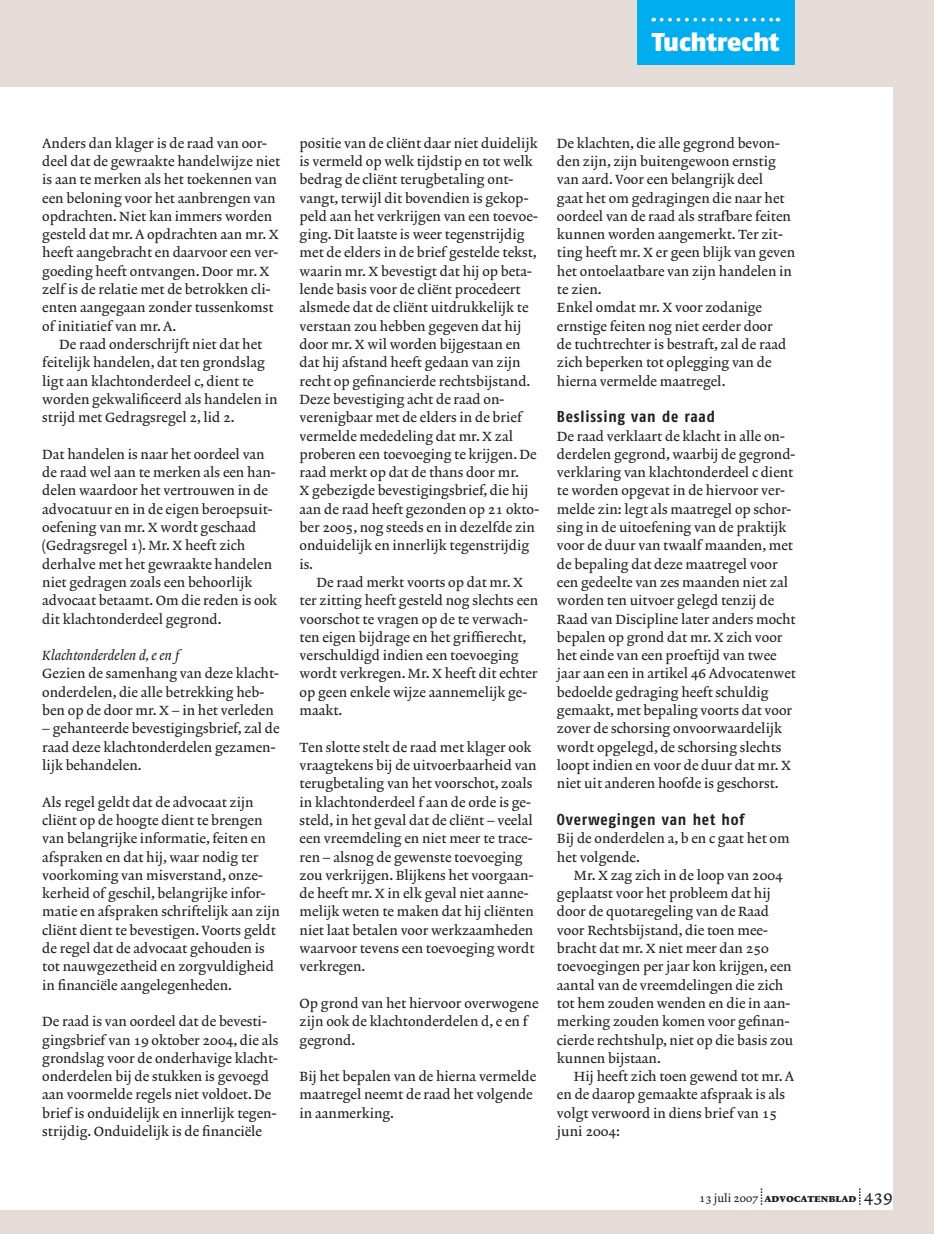
<style>
.page{position:relative;width:934px;height:1234px;background:#e6dcd7}
.page>*{position:absolute;margin:0;border:0;box-sizing:border-box;transform-origin:0 0}
.t1{font:25.65px "Fago No Black Lf";letter-spacing:-.005em;color:#fff}
.t2{font:15.75px "Fago Co Bold Lf";letter-spacing:.045em;color:#231f20}
.t3{font:500 13.5px/18.3px "Lexicon No 2 Roman A";color:#231f20}
.t4{font:500 13.5px "Lexicon No 2 Italic A";color:#231f20}
.t5{font:11.25px "Lexicon No 2 Roman F Exp";color:#231f20}
.s1{font-family:"Lexicon No 2 Roman A";font-weight:500}
.s2{font-family:"Lexicon No 2 Roman A";font-weight:500;font-size:17.25px}
</style>
<div class="page">
<div style="left:0;top:87px;width:893px;height:1122px;background:#fff"></div>
<svg style="left:761px;top:1188px;width:1px;height:17px"></svg>
<svg style="left:859px;top:1188px;width:1px;height:17px"></svg>
<div style="left:637px;top:0;width:158px;height:65px;background:#00aeef"></div>
<svg style="left:661px;top:18px;width:117px;height:4px"></svg>
<h1 class="t1" style="left:651px;top:27px;width:130px">Tuchtrecht</h1>
<p class="t3" style="left:42px;top:134px;width:239px">Anders dan klager is de raad van oor&shy;deel dat de gewraakte handelwijze niet is aan te merken als het toekennen van een beloning voor het aanbrengen van opdrachten. Niet kan immers worden gesteld dat mr. A opdrachten aan mr. X heeft aangebracht en daarvoor een ver&shy;goeding heeft ontvangen. Door mr. X zelf is de relatie met de betrokken cli&shy;ënten aangegaan zonder tussenkomst of initiatief van mr. A.</p>
<p class="t3" style="left:42px;top:336px;width:237px;text-indent:17px">De raad onderschrijft niet dat het feitelijk handelen, dat ten grondslag ligt aan klachtonderdeel c, dient te worden gekwalificeerd als handelen in strijd met Gedragsregel 2, lid 2.</p>
<p class="t3" style="left:42px;top:446px;width:236px">Dat handelen is naar het oordeel van de raad wel aan te merken als een han&shy;delen waardoor het vertrouwen in de advocatuur en in de eigen beroepsuit&shy;oefening van mr. X wordt geschaad (Gedragsregel 1). Mr. X heeft zich derhalve met het gewraakte handelen niet gedragen zoals een behoorlijk advocaat betaamt. Om die reden is ook dit klachtonderdeel gegrond.</p>
<p class="t4" style="left:42px;top:647px;width:138px">Klachtonderdelen d, e en f</p>
<p class="t3" style="left:42px;top:665px;width:238px">Gezien de samenhang van deze klacht&shy;onderdelen, die alle betrekking heb&shy;ben op de door mr. X – in het verleden</p>
<p class="t3" style="left:42px;top:720px;width:239px">– gehanteerde bevestigingsbrief, zal de raad deze klachtonderdelen gezamen&shy;lijk behandelen.</p>
<p class="t3" style="left:42px;top:793px;width:239px">Als regel geldt dat de advocaat zijn cliënt op de hoogte dient te brengen van belangrijke informatie, feiten en afspraken en dat hij, waar nodig ter voorkoming van misverstand, onze&shy;kerheid of geschil, belangrijke infor&shy;matie en afspraken schriftelijk aan zijn cliënt dient te bevestigen. Voorts geldt de regel dat de advocaat gehouden is tot nauwgezetheid en zorgvuldigheid in financiële aangelegenheden.</p>
<p class="t3" style="left:42px;top:1013px;width:238px">De raad is van oordeel dat de bevesti&shy;gingsbrief van 19 oktober 2004, die als grondslag voor de onderhavige klacht&shy;onderdelen bij de stukken is gevoegd aan voormelde regels niet voldoet. De brief is onduidelijk en innerlijk tegen&shy;strijdig. Onduidelijk is de financiële</p>
<p class="t3" style="left:300px;top:134px;width:241px">positie van de cliënt daar niet duidelijk is vermeld op welk tijdstip en tot welk bedrag de cliënt terugbetaling ont&shy;vangt, terwijl dit bovendien is gekop&shy;peld aan het verkrijgen van een toevoe&shy;ging. Dit laatste is weer tegenstrijdig met de elders in de brief gestelde tekst, waarin mr. X bevestigt dat hij op beta&shy;lende basis voor de cliënt procedeert alsmede dat de cliënt uitdrukkelijk te verstaan zou hebben gegeven dat hij door mr. X wil worden bijgestaan en dat hij afstand heeft gedaan van zijn recht op gefinancierde rechtsbijstand.<br>Deze bevestiging acht de raad on&shy;verenigbaar met de elders in de brief vermelde mededeling dat mr. X zal proberen een toevoeging te krijgen. De raad merkt op dat de thans door mr.<br>X gebezigde bevestigingsbrief, die hij aan de raad heeft gezonden op 21 okto&shy;ber 2005, nog steeds en in dezelfde zin onduidelijk en innerlijk tegenstrijdig is.</p>
<p class="t3" style="left:300px;top:574px;width:240px;text-indent:17px">De raad merkt voorts op dat mr. X ter zitting heeft gesteld nog slechts een voorschot te vragen op de te verwach&shy;ten eigen bijdrage en het griffierecht, verschuldigd indien een toevoeging wordt verkregen. Mr. X heeft dit echter op geen enkele wijze aannemelijk ge&shy;maakt.</p>
<p class="t3" style="left:300px;top:738px;width:239px">Ten slotte stelt de raad met klager ook vraagtekens bij de uitvoerbaarheid van terugbetaling van het voorschot, zoals in klachtonderdeel f aan de orde is ge&shy;steld, in het geval dat de cliënt – veelal een vreemdeling en niet meer te trace&shy;ren – alsnog de gewenste toevoeging zou verkrijgen. Blijkens het voorgaan&shy;de heeft mr. X in elk geval niet aanne&shy;melijk weten te maken dat hij cliënten niet laat betalen voor werkzaamheden waarvoor tevens een toevoeging wordt verkregen.</p>
<p class="t3" style="left:300px;top:995px;width:240px">Op grond van het hiervoor overwogene zijn ook de klachtonderdelen d, e en f gegrond.</p>
<p class="t3" style="left:300px;top:1068px;width:238px">Bij het bepalen van de hierna vermelde maatregel neemt de raad het volgende in aanmerking.</p>
<p class="t3" style="left:557px;top:134px;width:240px">De klachten, die alle gegrond bevon&shy;den zijn, zijn buitengewoon ernstig van aard. Voor een belangrijk deel<br>gaat het om gedragingen die naar het oordeel van de raad als strafbare feiten kunnen worden aangemerkt. Ter zit&shy;ting heeft mr. X er geen blijk van geven het ontoelaatbare van zijn handelen in te zien.<br>Enkel omdat mr. X voor zodanige ernstige feiten nog niet eerder door<br>de tuchtrechter is bestraft, zal de raad zich beperken tot oplegging van de hierna vermelde maatregel.</p>
<p class="t2" style="left:557px;top:407px;width:160px">Beslissing van de raad</p>
<p class="t3" style="left:557px;top:427px;width:241px">De raad verklaart de klacht in alle on&shy;derdelen gegrond, waarbij de gegrond&shy;verklaring van klachtonderdeel c dient te worden opgevat in de hiervoor ver&shy;melde zin: legt als maatregel op schor&shy;sing in de uitoefening van de praktijk voor de duur van twaalf maanden, met de bepaling dat deze maatregel voor een gedeelte van zes maanden niet zal worden ten uitvoer gelegd tenzij de Raad van Discipline later anders mocht bepalen op grond dat mr. X zich voor het einde van een proeftijd van twee jaar aan een in artikel 46 Advocatenwet bedoelde gedraging heeft schuldig gemaakt, met bepaling voorts dat voor zover de schorsing onvoorwaardelijk wordt opgelegd, de schorsing slechts loopt indien en voor de duur dat mr. X niet uit anderen hoofde is geschorst.</p>
<p class="t2" style="left:557px;top:810px;width:189px">Overwegingen van het hof</p>
<p class="t3" style="left:557px;top:830px;width:234px">Bij de onderdelen a, b en c gaat het om het volgende.</p>
<p class="t3" style="left:557px;top:866px;width:238px;text-indent:17px">Mr. X zag zich in de loop van 2004 geplaatst voor het probleem dat hij door de quotaregeling van de Raad voor Rechtsbijstand, die toen mee&shy;bracht dat mr. X niet meer dan 250 toevoegingen per jaar kon krijgen, een aantal van de vreemdelingen die zich tot hem zouden wenden en die in aan&shy;merking zouden komen voor gefinan&shy;cierde rechtshulp, niet op die basis zou kunnen bijstaan.</p>
<p class="t3" style="left:557px;top:1068px;width:239px;text-indent:17px">Hij heeft zich toen gewend tot mr. A en de daarop gemaakte afspraak is als volgt verwoord in diens brief van 15 juni 2004:</p>
<p class="t5" style="left:699px;top:1191px;width:195px"><span class="s1">13 juli 2007</span> advocatenblad <span class="s2">439</span></p>
</div>
